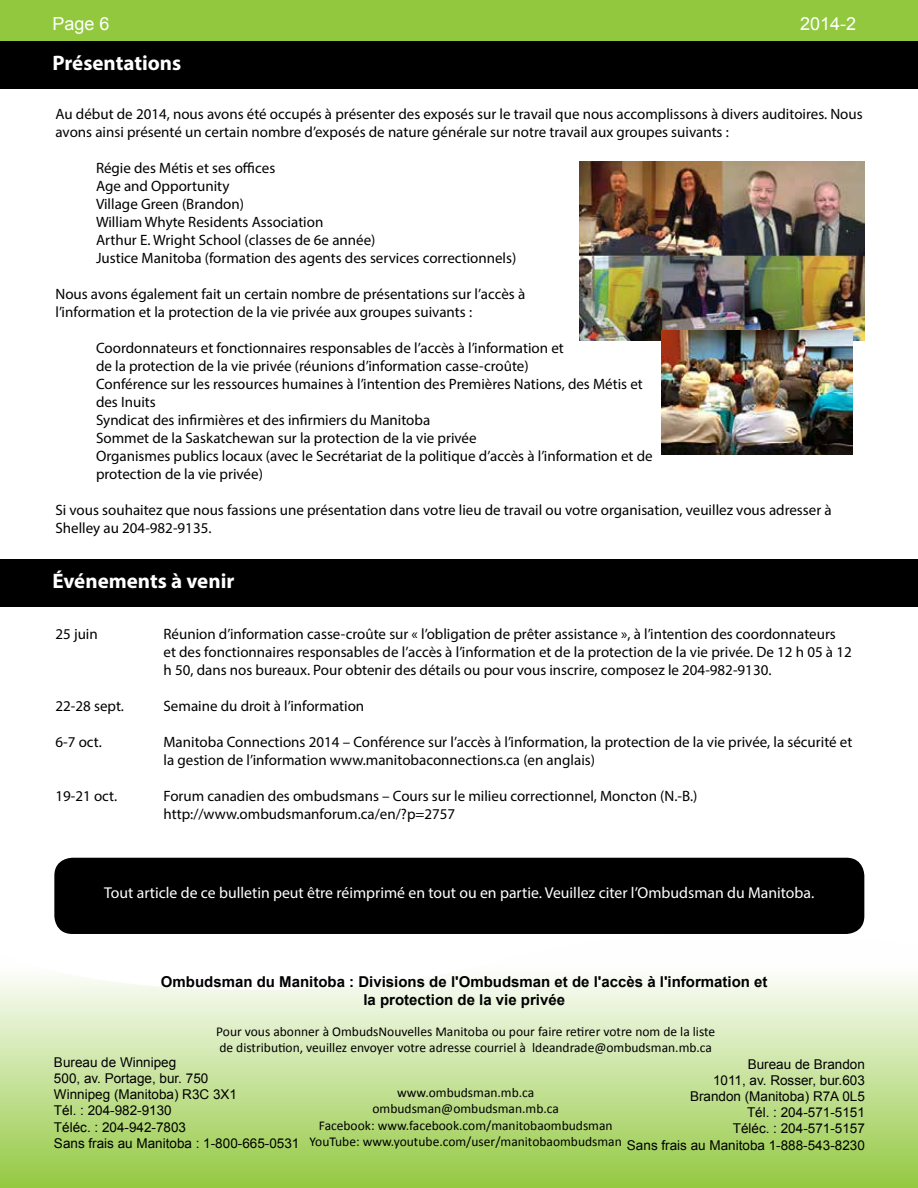
<style>
.page{position:relative;width:918px;height:1188px;background:#fff}
.page>*{position:absolute;margin:0;border:0;box-sizing:border-box;transform-origin:0 0}
.t1{font:700 21px "Myriad Pro";color:#fff}
.t2{font:18px "Arial";color:#fff}
.t3{font:15.75px "Myriad Pro";color:#fff}
.t4{font:15px/18px "Myriad Pro";color:#000}
.t5{font:700 15px/18px "Arial";color:#000;text-align:center}
.t6{font:13.5px/16.2px "Calibri";color:#000;text-align:center}
.t7{font:13.5px/16.2px "Arial";color:#000}
</style>
<div class="page">
<svg style="left:0;top:977px;width:918px;height:211px;background:#c6e29a"></svg>
<div style="left:0;top:0;width:918px;height:41px;background:#92c83e"></div>
<div style="left:0;top:41px;width:918px;height:48px;background:#000"></div>
<div style="left:0;top:560px;width:918px;height:47px;background:#000"></div>
<div style="left:54px;top:858px;width:810px;height:76px;background:#000;border-radius:18px"></div>
<img style="left:579px;top:161px;width:286px;height:180px">
<img style="left:662px;top:331px;width:190px;height:124px">
<p class="t2" style="left:52px;top:11px;width:59px">Page 6</p>
<p class="t2" style="left:800px;top:12px;width:58px">2014-2</p>
<h1 class="t1" style="left:52px;top:49px;width:130px">Présentations</h1>
<p class="t4" style="left:56px;top:105px;width:809px">Au début de 2014, nous avons été occupés à présenter des exposés sur le travail que nous accomplissons à divers auditoires. Nous avons ainsi présenté un certain nombre d’exposés de nature générale sur notre travail aux groupes suivants :</p>
<p class="t4" style="left:96px;top:159px;width:422px">Régie des Métis et ses offices<br>Age and Opportunity<br>Village Green (Brandon)<br>William Whyte Residents Association<br>Arthur E. Wright School (classes de 6e année)<br>Justice Manitoba (formation des agents des services correctionnels)</p>
<p class="t4" style="left:56px;top:285px;width:471px">Nous avons également fait un certain nombre de présentations sur l’accès à l’information et la protection de la vie privée aux groupes suivants :</p>
<p class="t4" style="left:96px;top:339px;width:558px">Coordonnateurs et fonctionnaires responsables de l’accès à l’information et<br>de la protection de la vie privée (réunions d’information casse-croûte)<br>Conférence sur les ressources humaines à l’intention des Premières Nations, des Métis et des Inuits<br>Syndicat des infirmières et des infirmiers du Manitoba<br>Sommet de la Saskatchewan sur la protection de la vie privée<br>Organismes publics locaux (avec le Secrétariat de la politique d’accès à l’information et de protection de la vie privée)</p>
<p class="t4" style="left:56px;top:501px;width:778px">Si vous souhaitez que nous fassions une présentation dans votre lieu de travail ou votre organisation, veuillez vous adresser à<br>Shelley au 204-982-9135.</p>
<h1 class="t1" style="left:52px;top:568px;width:183px">Événements à venir</h1>
<p class="t4" style="left:56px;top:625px;width:44px">25 juin</p>
<p class="t4" style="left:164px;top:625px;width:690px">Réunion d’information casse-croûte sur « l’obligation de prêter assistance », à l’intention des coordonnateurs et des fonctionnaires responsables de l’accès à l’information et de la protection de la vie privée. De 12 h 05 à 12 h 50, dans nos bureaux. Pour obtenir des détails ou pour vous inscrire, composez le 204-982-9130.</p>
<p class="t4" style="left:56px;top:697px;width:70px">22-28 sept.</p>
<p class="t4" style="left:164px;top:697px;width:202px">Semaine du droit à l’information</p>
<p class="t4" style="left:56px;top:733px;width:48px">6-7 oct.</p>
<p class="t4" style="left:164px;top:733px;width:690px">Manitoba Connections 2014 – Conférence sur l’accès à l’information, la protection de la vie privée, la sécurité et la gestion de l’information www.manitobaconnections.ca (en anglais)</p>
<p class="t4" style="left:56px;top:787px;width:63px">19-21 oct.</p>
<p class="t4" style="left:164px;top:787px;width:535px">Forum canadien des ombudsmans – Cours sur le milieu correctionnel, Moncton (N.-B.) http://www.ombudsmanforum.ca/en/?p=2757</p>
<p class="t3" style="left:104px;top:883px;width:712px">Tout article de ce bulletin peut être réimprimé en tout ou en partie. Veuillez citer l’Ombudsman du Manitoba.</p>
<p class="t5" style="left:161px;top:973px;width:608px">Ombudsman du Manitoba : Divisions de l'Ombudsman et de l'accès à l'information et la protection de la vie privée</p>
<p class="t6" style="left:216px;top:1024px;width:501px;text-align:left">Pour vous abonner à OmbudsNouvelles Manitoba ou pour faire retirer votre nom de la liste de distribution, veuillez envoyer votre adresse courriel à ldeandrade@ombudsman.mb.ca</p>
<p class="t7" style="left:54px;top:1054px;width:247px">Bureau de Winnipeg<br>500, av. Portage, bur. 750<br>Winnipeg (Manitoba) R3C 3X1<br>Tél. : 204-982-9130<br>Téléc. : 204-942-7803<br>Sans frais au Manitoba : 1-800-665-0531</p>
<p class="t7" style="left:627px;top:1056px;width:239px;text-align:right">Bureau de Brandon<br>1011, av. Rosser, bur.603<br>Brandon (Manitoba) R7A 0L5<br>Tél. : 204-571-5151<br>Téléc. : 204-571-5157<br>Sans frais au Manitoba 1-888-543-8230</p>
<p class="t6" style="left:310px;top:1085px;width:314px">www.ombudsman.mb.ca ombudsman@ombudsman.mb.ca<br>Facebook: www.facebook.com/manitobaombudsman YouTube: www.youtube.com/user/manitobaombudsman</p>
</div>
